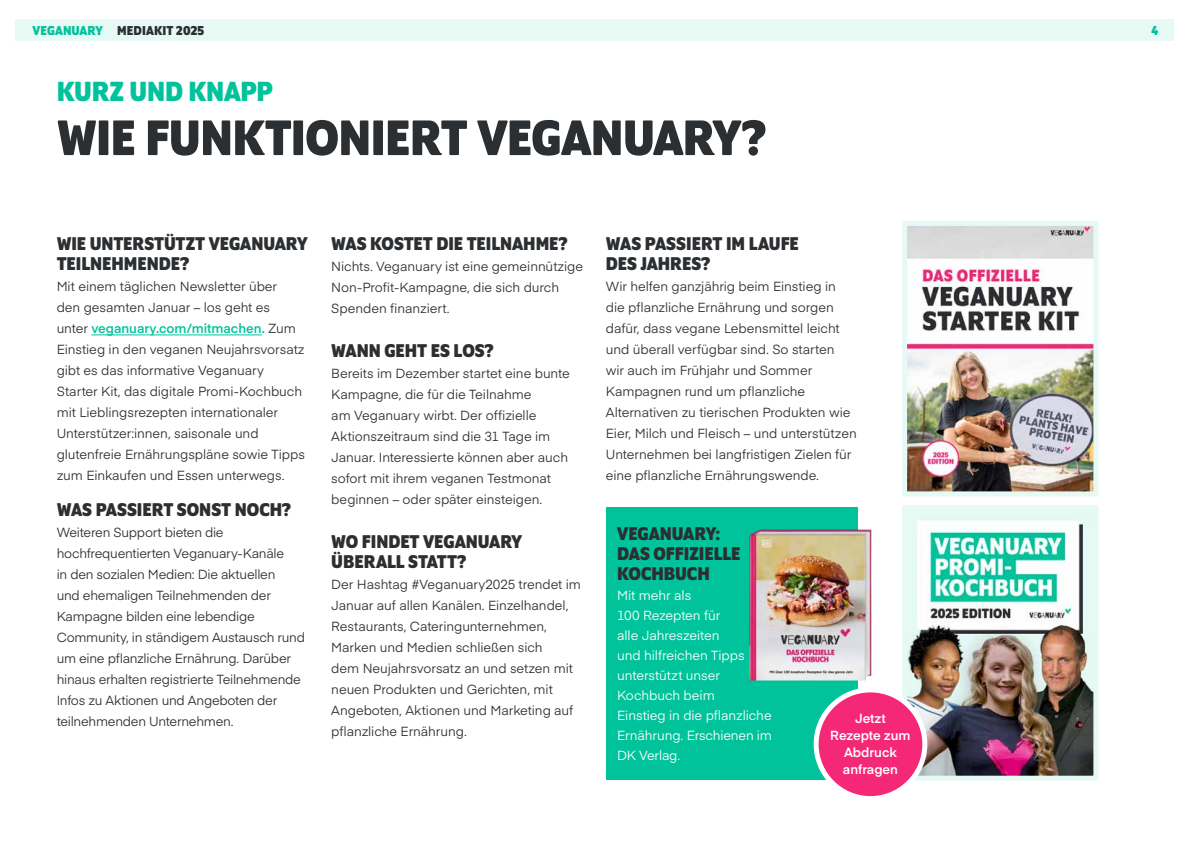
<style>
.page{position:relative;width:1191px;height:842px;background:#fff}
.page>*{position:absolute;margin:0;border:0;box-sizing:border-box;transform-origin:0 0}
.t1{font:700 54px "Program OT";letter-spacing:-.01em;color:#2c2f32}
.t2{font:700 30px "Program OT";letter-spacing:-.005em;color:#00c39b}
.t3{font:700 20px/20px "Program OT";letter-spacing:-.005em;color:#2c2f32}
.t4{font:700 14px "Program OT";letter-spacing:.01em;color:#2c2f32}
.t5{font:700 14px "Program OT";color:#00c39b}
.t6{font:13px/21px "Eina 01";letter-spacing:-.01em;color:#2c2f32}
.t7{font:13px/20px "Eina 01";letter-spacing:-.01em;color:#fff}
.t8{font:600 13px/17px "Eina 01";color:#fff;text-align:center}
.s1{color:#00c39b}
.s2{font-weight:600;color:#00c39b}
</style>
<div class="page">
<div style="left:16px;top:19px;width:1158px;height:22px;background:#e6f9f5"></div>
<hr style="left:91px;top:335px;width:171px;height:1px;background:#00c39b">
<img style="left:908px;top:511px;width:184px;height:264px">
<div style="left:902px;top:505px;width:196px;height:276px;border:5px solid #e6f9f5"></div>
<img style="left:908px;top:227px;width:184px;height:263px">
<div style="left:902px;top:221px;width:196px;height:275px;border:5px solid #e6f9f5"></div>
<div style="left:606px;top:507px;width:251px;height:273px;background:#00c39b"></div>
<img style="left:749px;top:527px;width:123px;height:157px">
<div style="left:816px;top:690px;width:109px;height:109px;background:#f52878;border-radius:50%"></div>
<div style="left:813px;top:687px;width:114px;height:114px;border:5px solid #fff;border-radius:50%"></div>
<p class="t4" style="left:33px;top:22px;width:173px"><span class="s1">VEGANUARY</span> MEDIAKIT 2025</p>
<p class="t5" style="left:1151px;top:22px;width:8px">4</p>
<h2 class="t2" style="left:57px;top:74px;width:218px">KURZ UND KNAPP</h2>
<h1 class="t1" style="left:57px;top:107px;width:711px">WIE FUNKTIONIERT VEGANUARY?</h1>
<h3 class="t3" style="left:57px;top:233px;width:253px">WIE UNTERSTÜTZT VEGANUARY<br>TEILNEHMENDE?</h3>
<p class="t6" style="left:57px;top:275px;width:250px">Mit einem täglichen Newsletter über<br>den gesamten Januar – los geht es<br>unter <span class="s2">veganuary.com/mitmachen.</span> Zum Einstieg in den veganen Neujahrsvorsatz gibt es das informative Veganuary Starter Kit, das digitale Promi-Kochbuch mit Lieblingsrezepten internationaler Unterstützer:innen, saisonale und glutenfreie Ernährungspläne sowie Tipps zum Einkaufen und Essen unterwegs.</p>
<h3 class="t3" style="left:57px;top:499px;width:236px">WAS PASSIERT SONST NOCH?</h3>
<p class="t6" style="left:57px;top:520px;width:250px">Weiteren Support bieten die hochfrequentierten Veganuary-Kanäle<br>in den sozialen Medien: Die aktuellen<br>und ehemaligen Teilnehmenden der Kampagne bilden eine lebendige Community, in ständigem Austausch rund um eine pflanzliche Ernährung. Darüber hinaus erhalten registrierte Teilnehmende Infos zu Aktionen und Angeboten der teilnehmenden Unternehmen.</p>
<h3 class="t3" style="left:331px;top:233px;width:238px">WAS KOSTET DIE TEILNAHME?</h3>
<p class="t6" style="left:331px;top:255px;width:253px">Nichts. Veganuary ist eine gemeinnützige<br>Non-Profit-Kampagne, die sich durch<br>Spenden finanziert.</p>
<h3 class="t3" style="left:331px;top:340px;width:164px">WANN GEHT ES LOS?</h3>
<p class="t6" style="left:331px;top:362px;width:240px">Bereits im Dezember startet eine bunte Kampagne, die für die Teilnahme<br>am Veganuary wirbt. Der offizielle Aktionszeitraum sind die 31 Tage im Januar. Interessierte können aber auch sofort mit ihrem veganen Testmonat beginnen – oder später einsteigen.</p>
<h3 class="t3" style="left:331px;top:531px;width:192px">WO FINDET VEGANUARY<br>ÜBERALL STATT?</h3>
<p class="t6" style="left:331px;top:573px;width:251px">Der Hashtag #Veganuary2025 trendet im Januar auf allen Kanälen. Einzelhandel, Restaurants, Cateringunternehmen, Marken und Medien schließen sich<br>dem Neujahrsvorsatz an und setzen mit neuen Produkten und Gerichten, mit Angeboten, Aktionen und Marketing auf pflanzliche Ernährung.</p>
<h3 class="t3" style="left:606px;top:233px;width:194px">WAS PASSIERT IM LAUFE<br>DES JAHRES?</h3>
<p class="t6" style="left:606px;top:275px;width:252px">Wir helfen ganzjährig beim Einstieg in die pflanzliche Ernährung und sorgen dafür, dass vegane Lebensmittel leicht und überall verfügbar sind. So starten<br>wir auch im Frühjahr und Sommer Kampagnen rund um pflanzliche Alternativen zu tierischen Produkten wie Eier, Milch und Fleisch – und unterstützen Unternehmen bei langfristigen Zielen für eine pflanzliche Ernährungswende.</p>
<h3 class="t3" style="left:617px;top:523px;width:125px">VEGANUARY:<br>DAS OFFIZIELLE<br>KOCHBUCH</h3>
<p class="t7" style="left:617px;top:584px;width:156px">Mit mehr als<br>100 Rezepten für<br>alle Jahreszeiten<br>und hilfreichen Tipps unterstützt unser<br>Kochbuch beim<br>Einstieg in die pflanzliche<br>Ernährung. Erschienen im<br>DK Verlag.</p>
<p class="t8" style="left:830px;top:709px;width:82px">Jetzt<br>Rezepte zum<br>Abdruck anfragen</p>
</div>
